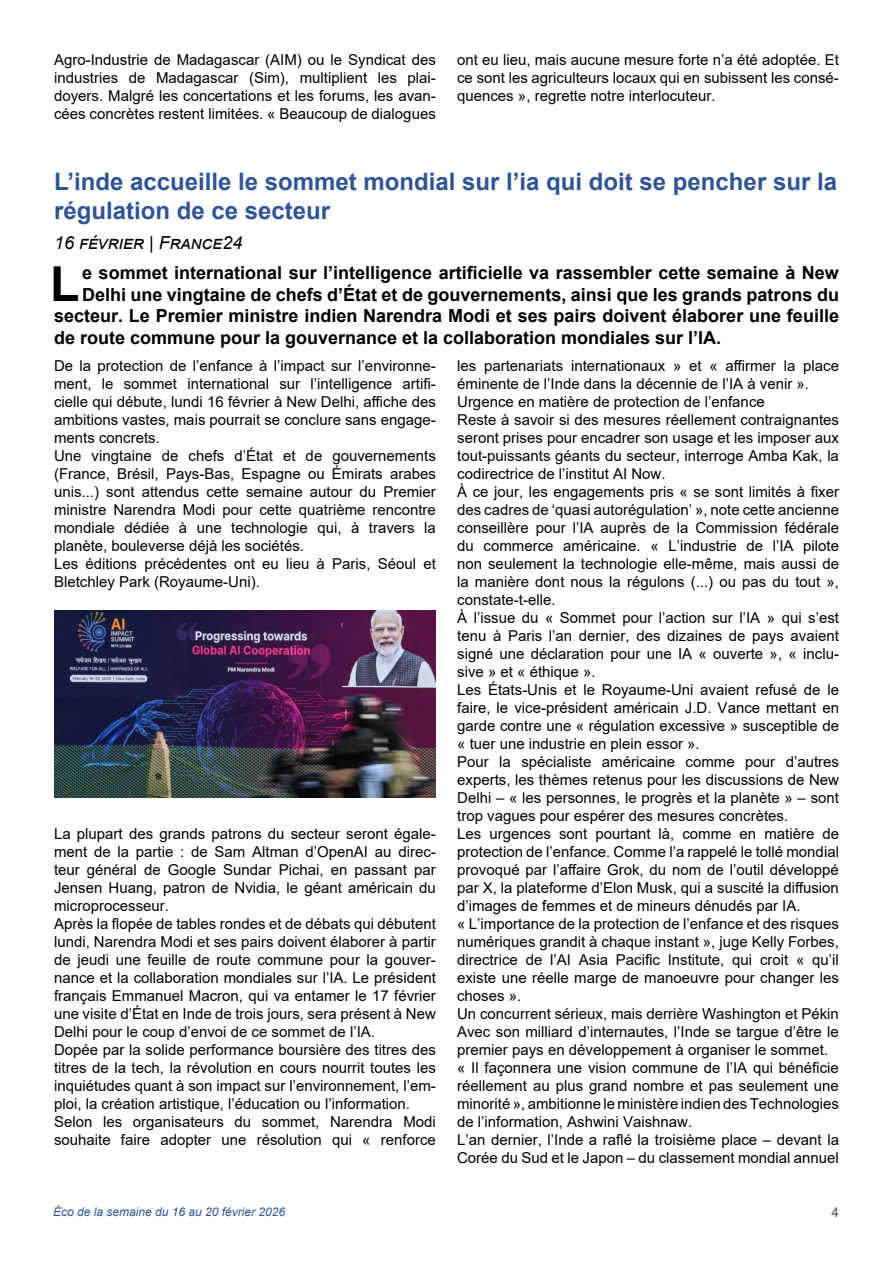
<style>
.page{position:relative;width:893px;height:1263px;background:#fff}
.page>*{position:absolute;margin:0;border:0;box-sizing:border-box;transform-origin:0 0}
.t1{font:700 48.15px "Arial";color:#000}
.t2{font:700 24px/28.8px "Arial";color:#2f5496}
.t3{font:700 18px "Arial";color:#000}
.t4{font:italic 18px "Arial";letter-spacing:.01em;color:#000}
.t5{font:15px/18px "Arial";color:#000}
.t6{font:13.5px "Arial";color:#525252}
.t7{font:italic 12px "Arial";color:#2f5496}
</style>
<div class="page">
<img style="left:54px;top:611px;width:382px;height:187px">
<p class="t5" style="left:54px;top:51px;width:383px;text-align:justify">Agro-Industrie de Madagascar (AIM) ou le Syndicat des industries de Madagascar (Sim), multiplient les plai&shy;doyers. Malgré les concertations et les forums, les avan&shy;cées concrètes restent limitées. « Beaucoup de dialogues</p>
<p class="t5" style="left:457px;top:51px;width:383px;text-align:justify">ont eu lieu, mais aucune mesure forte n’a été adoptée. Et ce sont les agriculteurs locaux qui en subissent les consé&shy;quences », regrette notre interlocuteur.</p>
<h2 class="t2" style="left:54px;top:168px;width:784px">L’inde accueille le sommet mondial sur l’ia qui doit se pencher sur la régulation de ce secteur</h2>
<p class="t4" style="left:54px;top:231px;width:190px">16 février | France24</p>
<h1 class="t1" style="left:50px;top:250px;width:31px">L</h1>
<p class="t3" style="left:82px;top:260px;width:758px">e sommet international sur l’intelligence artificielle va rassembler cette semaine à New</p>
<p class="t3" style="left:82px;top:282px;width:758px">Delhi une vingtaine de chefs d’État et de gouvernements, ainsi que les grands patrons du</p>
<p class="t3" style="left:54px;top:303px;width:786px">secteur. Le Premier ministre indien Narendra Modi et ses pairs doivent élaborer une feuille</p>
<p class="t3" style="left:54px;top:325px;width:669px">de route commune pour la gouvernance et la collaboration mondiales sur l’IA.</p>
<p class="t5" style="left:54px;top:356px;width:383px">De la protection de l’enfance à l’impact sur l’environne&shy;ment, le sommet international sur l’intelligence artifi&shy;cielle qui débute, lundi 16 février à New Delhi, affiche des ambitions vastes, mais pourrait se conclure sans engage&shy;ments concrets.<br>Une vingtaine de chefs d’État et de gouvernements (France, Brésil, Pays-Bas, Espagne ou Émirats arabes unis...) sont attendus cette semaine autour du Premier ministre Narendra Modi pour cette quatrième rencontre mondiale dédiée à une technologie qui, à travers la planète, bouleverse déjà les sociétés.<br>Les éditions précédentes ont eu lieu à Paris, Séoul et Bletchley Park (Royaume-Uni).</p>
<p class="t5" style="left:457px;top:356px;width:383px">les partenariats internationaux » et « affirmer la place éminente de l’Inde dans la décennie de l’IA à venir ».<br>Urgence en matière de protection de l’enfance<br>Reste à savoir si des mesures réellement contraignantes seront prises pour encadrer son usage et les imposer aux tout-puissants géants du secteur, interroge Amba Kak, la codirectrice de l’institut AI Now.<br>À ce jour, les engagements pris « se sont limités à fixer des cadres de ‘quasi autorégulation’ », note cette ancienne conseillère pour l’IA auprès de la Commission fédérale du commerce américaine. « L’industrie de l’IA pilote non seulement la technologie elle-même, mais aussi de la manière dont nous la régulons (...) ou pas du tout », constate-t-elle.<br>À l’issue du « Sommet pour l’action sur l’IA » qui s’est tenu à Paris l’an dernier, des dizaines de pays avaient signé une déclaration pour une IA « ouverte », « inclu&shy;sive » et « éthique ».<br>Les États-Unis et le Royaume-Uni avaient refusé de le faire, le vice-président américain J.D. Vance mettant en garde contre une « régulation excessive » susceptible de « tuer une industrie en plein essor ».<br>Pour la spécialiste américaine comme pour d’autres experts, les thèmes retenus pour les discussions de New Delhi – « les personnes, le progrès et la planète » – sont trop vagues pour espérer des mesures concrètes.<br>Les urgences sont pourtant là, comme en matière de protection de l’enfance. Comme l’a rappelé le tollé mondial provoqué par l’affaire Grok, du nom de l’outil développé par X, la plateforme d’Elon Musk, qui a suscité la diffusion d’images de femmes et de mineurs dénudés par IA.<br>« L’importance de la protection de l’enfance et des risques numériques grandit à chaque instant », juge Kelly Forbes, directrice de l’AI Asia Pacific Institute, qui croit « qu’il existe une réelle marge de manoeuvre pour changer les choses ».<br>Un concurrent sérieux, mais derrière Washington et Pékin Avec son milliard d’internautes, l’Inde se targue d’être le premier pays en développement à organiser le sommet. « Il façonnera une vision commune de l’IA qui bénéficie réellement au plus grand nombre et pas seulement une minorité », ambitionne le ministère indien des Technologies de l’information, Ashwini Vaishnaw.<br>L’an dernier, l’Inde a raflé la troisième place – devant la Corée du Sud et le Japon – du classement mondial annuel</p>
<p class="t5" style="left:54px;top:824px;width:383px">La plupart des grands patrons du secteur seront égale&shy;ment de la partie : de Sam Altman d’OpenAI au direc&shy;teur général de Google Sundar Pichai, en passant par Jensen Huang, patron de Nvidia, le géant américain du microprocesseur.<br>Après la flopée de tables rondes et de débats qui débutent lundi, Narendra Modi et ses pairs doivent élaborer à partir de jeudi une feuille de route commune pour la gouver&shy;nance et la collaboration mondiales sur l’IA. Le président français Emmanuel Macron, qui va entamer le 17 février une visite d’État en Inde de trois jours, sera présent à New Delhi pour le coup d’envoi de ce sommet de l’IA.<br>Dopée par la solide performance boursière des titres des titres de la tech, la révolution en cours nourrit toutes les inquiétudes quant à son impact sur l’environnement, l’em&shy;ploi, la création artistique, l’éducation ou l’information.<br>Selon les organisateurs du sommet, Narendra Modi souhaite faire adopter une résolution qui « renforce</p>
<p class="t7" style="left:53px;top:1204px;width:234px">Éco de la semaine du 16 au 20 février 2026</p>
<p class="t6" style="left:831px;top:1203px;width:9px">4</p>
</div>
